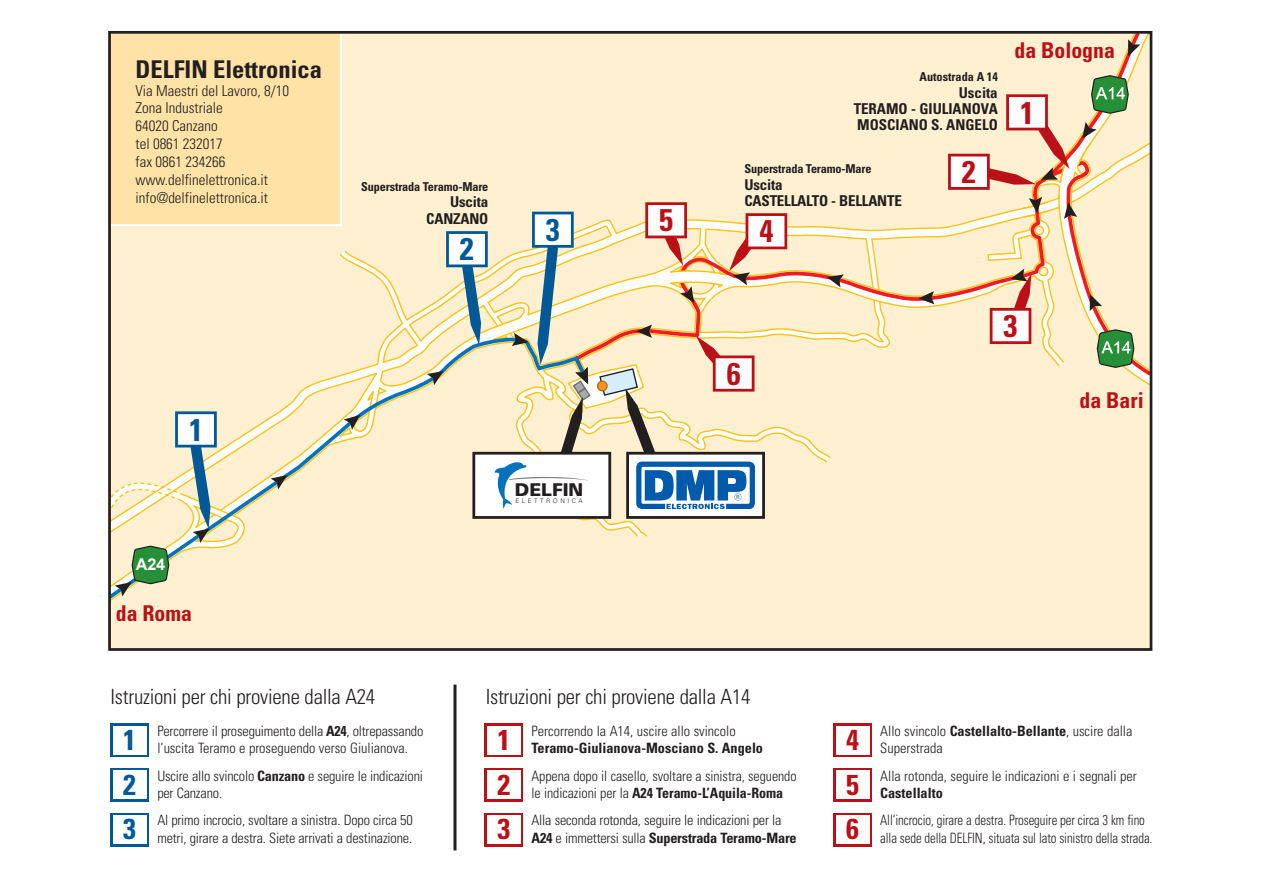
<style>
.page{position:relative;width:1263px;height:893px;background:#fff}
.page>*{position:absolute;margin:0;border:0;box-sizing:border-box;transform-origin:0 0}
.t1{font:700 condensed 31.35px "Univers";color:#bb1018}
.t2{font:700 condensed 31.35px "Univers";color:#005996}
.t3{font:700 condensed 28.8px "Univers";color:#bb1018}
.t4{font:700 condensed 28.8px "Univers";color:#005996}
.t5{font:700 condensed 24.45px "Univers";color:#231f20}
.t6{font:700 condensed 21.75px "Univers";color:#bb1018}
.t7{font:300 condensed 21px "Univers";letter-spacing:-.01em;color:#231f20}
.t8{font:900 17.55px "Univers";color:#231f20}
.t9{font:700 16.35px "Arial";color:#fff}
.t10{font:300 condensed 15px/18px "Univers";color:#231f20}
.t11{font:700 condensed 15px/16.4px "Univers";letter-spacing:-.01em;color:#231f20;text-align:justify}
.t12{font:300 condensed 14.25px/17.1px "Univers";letter-spacing:-.01em;color:#231f20}
.t13{font:300 condensed 14.25px/17.1px "Univers";letter-spacing:-.01em;color:#231f20;scale:.9 1}
.t14{font:700 condensed 14.25px "Univers";color:#231f20}
.t15{font:700 condensed 12.3px "Univers";letter-spacing:-.01em;color:#231f20}
.t16{font:300 6.3px "Univers";letter-spacing:.4em;color:#231f20}
.s1{font-weight:700}
</style>
<div class="page">
<svg style="left:111px;top:724px;width:38px;height:33px"></svg>
<div style="left:113px;top:726px;width:33px;height:28px;background:#fff"></div>
<svg style="left:111px;top:768px;width:38px;height:33px"></svg>
<div style="left:113px;top:771px;width:33px;height:28px;background:#fff"></div>
<svg style="left:111px;top:813px;width:38px;height:33px"></svg>
<div style="left:113px;top:816px;width:33px;height:28px;background:#fff"></div>
<svg style="left:485px;top:724px;width:38px;height:33px"></svg>
<div style="left:487px;top:726px;width:33px;height:28px;background:#fff"></div>
<svg style="left:485px;top:768px;width:38px;height:33px"></svg>
<div style="left:487px;top:771px;width:33px;height:28px;background:#fff"></div>
<svg style="left:485px;top:813px;width:38px;height:33px"></svg>
<div style="left:487px;top:816px;width:33px;height:28px;background:#fff"></div>
<svg style="left:833px;top:724px;width:39px;height:33px"></svg>
<div style="left:836px;top:726px;width:33px;height:28px;background:#fff"></div>
<svg style="left:833px;top:768px;width:39px;height:33px"></svg>
<div style="left:836px;top:771px;width:33px;height:28px;background:#fff"></div>
<svg style="left:833px;top:813px;width:39px;height:33px"></svg>
<div style="left:836px;top:816px;width:33px;height:28px;background:#fff"></div>
<hr style="left:453px;top:685px;width:3px;height:165px;background:#231f20">
<div style="left:110px;top:32px;width:1041px;height:617px;background:#fef0d0"></div>
<div style="left:112px;top:35px;width:187px;height:191px;background:#ffe2a5"></div>
<svg style="left:299px;top:35px;width:854px;height:503px"></svg>
<svg style="left:571px;top:35px;width:572px;height:346px"></svg>
<svg style="left:918px;top:291px;width:16px;height:13px"></svg>
<svg style="left:827px;top:274px;width:17px;height:13px"></svg>
<svg style="left:299px;top:335px;width:290px;height:203px"></svg>
<svg style="left:344px;top:415px;width:16px;height:15px"></svg>
<svg style="left:112px;top:390px;width:191px;height:210px"></svg>
<svg style="left:427px;top:202px;width:360px;height:317px"></svg>
<svg style="left:948px;top:31px;width:205px;height:348px"></svg>
<div style="left:108px;top:31px;width:1044px;height:620px;border:3px solid #231f20"></div>
<h3 class="t5" style="left:136px;top:54px;width:188px">DELFIN Elettronica</h3>
<p class="t10" style="left:136px;top:81px;width:155px">Via Maestri del Lavoro, 8/10<br>Zona Industriale<br>64020 Canzano<br>tel 0861 232017<br>fax 0861 234266 www.delfinelettronica.it info@delfinelettronica.it</p>
<p class="t15" style="left:361px;top:179px;width:129px">Superstrada Teramo-Mare</p>
<p class="t11" style="left:426px;top:194px;width:64px;text-align:right">Uscita<br>CANZANO</p>
<h1 class="t2" style="left:460px;top:230px;width:15px">2</h1>
<h1 class="t2" style="left:546px;top:210px;width:15px">3</h1>
<h1 class="t2" style="left:189px;top:410px;width:15px">1</h1>
<p class="t9" style="left:136px;top:555px;width:31px">A24</p>
<h3 class="t6" style="left:116px;top:599px;width:78px">da Roma</h3>
<p class="t8" style="left:515px;top:479px;width:70px">DELFIN</p>
<p class="t16" style="left:515px;top:497px;width:69px">ELETTRONICA</p>
<h1 class="t1" style="left:659px;top:201px;width:15px">5</h1>
<p class="t15" style="left:919px;top:70px;width:80px">Autostrada A 14</p>
<p class="t11" style="left:854px;top:84px;width:146px;text-indent:105px">Uscita TERAMO - GIULIANOVA MOSCIANO S. ANGELO</p>
<p class="t15" style="left:744px;top:161px;width:129px">Superstrada Teramo-Mare</p>
<p class="t11" style="left:744px;top:176px;width:159px">Uscita<br>CASTELLALTO - BELLANTE</p>
<h1 class="t1" style="left:962px;top:153px;width:15px">2</h1>
<h1 class="t1" style="left:759px;top:212px;width:15px">4</h1>
<h3 class="t6" style="left:1014px;top:37px;width:102px">da Bologna</h3>
<h1 class="t1" style="left:1020px;top:93px;width:15px">1</h1>
<h1 class="t1" style="left:727px;top:354px;width:15px">6</h1>
<h1 class="t1" style="left:1003px;top:307px;width:15px">3</h1>
<h3 class="t6" style="left:1079px;top:387px;width:66px">da Bari</h3>
<h3 class="t7" style="left:111px;top:684px;width:266px">Istruzioni per chi proviene dalla A24</h3>
<h3 class="t7" style="left:486px;top:684px;width:266px">Istruzioni per chi proviene dalla A14</h3>
<h2 class="t4" style="left:123px;top:722px;width:14px">1</h2>
<p class="t12" style="left:157px;top:722px;width:268px">Percorrere il proseguimento della <span class="s1">A24</span>, oltrepassando l’uscita Teramo e proseguendo verso Giulianova.</p>
<h2 class="t4" style="left:123px;top:767px;width:14px">2</h2>
<p class="t12" style="left:157px;top:767px;width:267px">Uscire allo svincolo <span class="s1">Canzano</span> e seguire le indicazioni per Canzano.</p>
<h2 class="t4" style="left:123px;top:811px;width:14px">3</h2>
<p class="t12" style="left:157px;top:812px;width:257px">Al primo incrocio, svoltare a sinistra. Dopo circa 50 metri, girare a destra. Siete arrivati a destinazione.</p>
<h2 class="t3" style="left:497px;top:722px;width:14px">1</h2>
<p class="t12" style="left:531px;top:722px;width:206px">Percorrendo la A14, uscire allo svincolo</p>
<p class="t14" style="left:531px;top:739px;width:233px">Teramo-Giulianova-Mosciano S. Angelo</p>
<h2 class="t3" style="left:497px;top:767px;width:14px">2</h2>
<p class="t12" style="left:531px;top:767px;width:267px">Appena dopo il casello, svoltare a sinistra, seguendo le indicazioni per la <span class="s1">A24 Teramo-L’Aquila-Roma</span></p>
<h2 class="t3" style="left:497px;top:811px;width:14px">3</h2>
<p class="t12" style="left:531px;top:812px;width:267px">Alla seconda rotonda, seguire le indicazioni per la<br><span class="s1">A24</span> e immettersi sulla <span class="s1">Superstrada Teramo-Mare</span></p>
<h2 class="t3" style="left:846px;top:722px;width:14px">4</h2>
<p class="t12" style="left:880px;top:722px;width:254px">Allo svincolo <span class="s1">Castellalto-Bellante</span>, uscire dalla<br>Superstrada</p>
<h2 class="t3" style="left:846px;top:767px;width:14px">5</h2>
<p class="t12" style="left:880px;top:767px;width:258px">Alla rotonda, seguire le indicazioni e i segnali per</p>
<p class="t14" style="left:880px;top:784px;width:64px">Castellalto</p>
<h2 class="t3" style="left:846px;top:811px;width:14px">6</h2>
<p class="t13" style="left:880px;top:812px;width:304px">All’incrocio, girare a destra. Proseguire per circa 3 km fino alla sede della DELFIN, situata sul lato sinistro della strada.</p>
</div>
